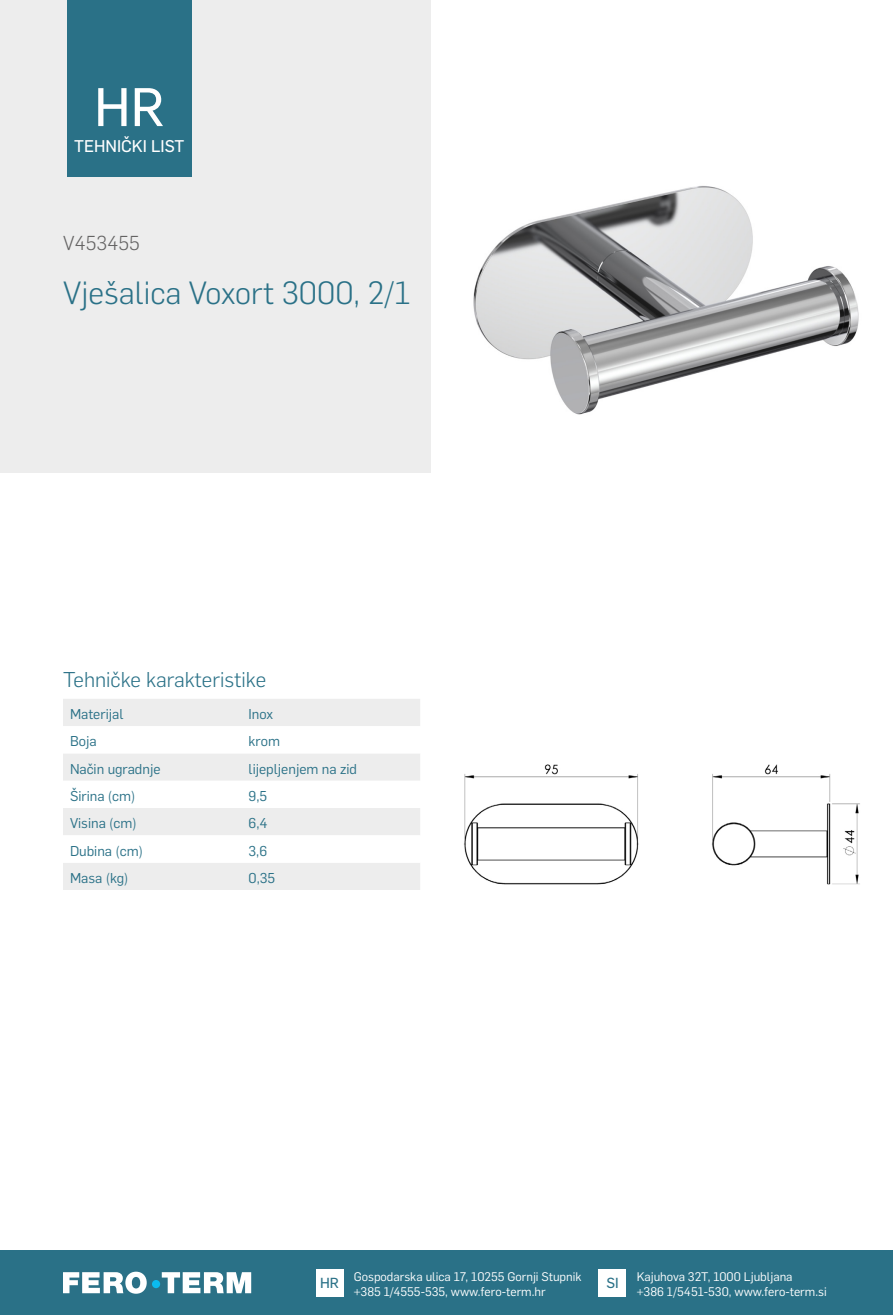
<style>
.page{position:relative;width:893px;height:1315px;background:#fff}
.page>*{position:absolute;margin:0;border:0;box-sizing:border-box;transform-origin:0 0}
.t1{font:53.2px "Flama Basic";color:#fff}
.t2{font:300 31.5px "Flama";color:#2a7187}
.t3{font:300 21px "Flama";color:#2a7187}
.t4{font:300 19.78px "Flama";color:#646363}
.t5{font:16.62px "Flama Basic";color:#fff}
.t6{font:14.35px "Flama Basic";color:#2a7187}
.t7{font:14px "Flama";color:#2a7187}
.t8{font:12.25px/15.8px "Flama";color:#fff}
</style>
<div class="page">
<div style="left:0;top:1250px;width:893px;height:65px;background:#2a7187"></div>
<div style="left:316px;top:1269px;width:27px;height:27px;background:#fff"></div>
<div style="left:599px;top:1269px;width:27px;height:27px;background:#fff"></div>
<svg style="left:63px;top:1271px;width:188px;height:22px"></svg>
<div style="left:152px;top:1280px;width:8px;height:8px;background:#0bbbef;border-radius:50%"></div>
<img style="left:473px;top:186px;width:386px;height:229px">
<img style="left:464px;top:764px;width:396px;height:121px">
<div style="left:0;top:0;width:430px;height:472px;background:#ededed"></div>
<div style="left:67px;top:0;width:124px;height:177px;background:#2a7187"></div>
<div style="left:63px;top:699px;width:357px;height:191px;background:#ededed"></div>
<svg style="left:63px;top:726px;width:357px;height:136px"></svg>
<h1 class="t1" style="left:94px;top:70px;width:72px">HR</h1>
<h3 class="t5" style="left:74px;top:134px;width:112px">TEHNIČKI LIST</h3>
<h3 class="t4" style="left:63px;top:229px;width:78px">V453455</h3>
<h2 class="t2" style="left:63px;top:271px;width:349px">Vješalica Voxort 3000, 2/1</h2>
<h3 class="t3" style="left:63px;top:665px;width:205px">Tehničke karakteristike</h3>
<p class="t7" style="left:70px;top:704px;width:55px">Materijal</p>
<p class="t7" style="left:249px;top:704px;width:26px">Inox</p>
<p class="t7" style="left:70px;top:732px;width:28px">Boja</p>
<p class="t7" style="left:249px;top:732px;width:33px">krom</p>
<p class="t7" style="left:70px;top:759px;width:92px">Način ugradnje</p>
<p class="t7" style="left:249px;top:759px;width:110px">lijepljenjem na zid</p>
<p class="t7" style="left:70px;top:786px;width:67px">Širina (cm)</p>
<p class="t7" style="left:249px;top:786px;width:20px">9,5</p>
<p class="t7" style="left:70px;top:813px;width:68px">Visina (cm)</p>
<p class="t7" style="left:249px;top:813px;width:21px">6,4</p>
<p class="t7" style="left:70px;top:841px;width:74px">Dubina (cm)</p>
<p class="t7" style="left:249px;top:841px;width:20px">3,6</p>
<p class="t7" style="left:70px;top:868px;width:60px">Masa (kg)</p>
<p class="t7" style="left:249px;top:868px;width:28px">0,35</p>
<p class="t6" style="left:320px;top:1272px;width:20px">HR</p>
<p class="t8" style="left:637px;top:1267px;width:191px">Kajuhova 32T, 1000 Ljubljana<br>+386 1/5451-530, www.fero-term.si</p>
<p class="t8" style="left:354px;top:1267px;width:229px">Gospodarska ulica 17, 10255 Gornji Stupnik +385 1/4555-535, www.fero-term.hr</p>
<p class="t6" style="left:606px;top:1272px;width:14px">SI</p>
</div>
